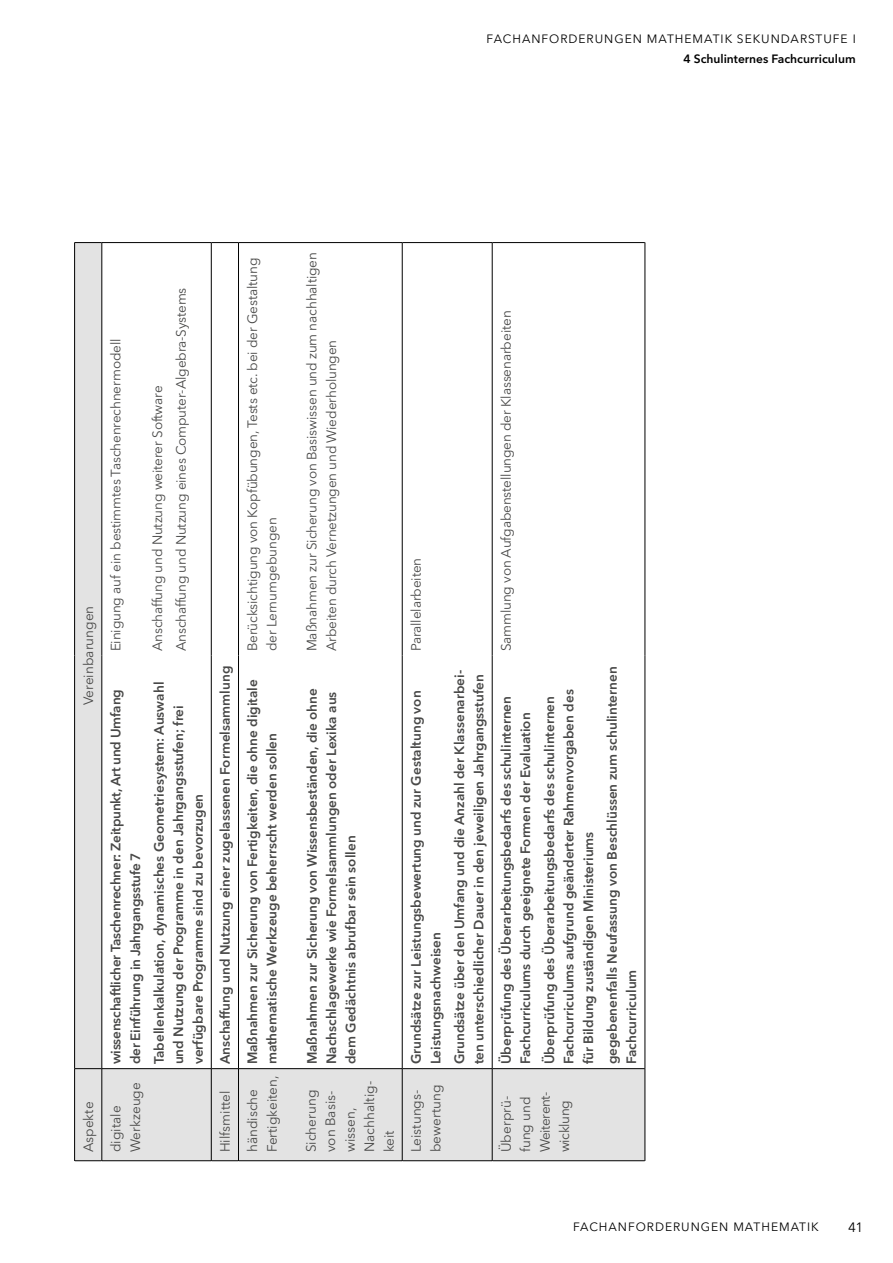
<style>
.page{position:relative;width:893px;height:1263px;background:#fff}
.page>*{position:absolute;margin:0;border:0;box-sizing:border-box;transform-origin:0 0}
.t1{font:600 13.5px/19.5px "Avenir Next LT Pro";color:#494948}
.t2{font:13.5px/19.5px "Avenir Next LT Pro";letter-spacing:-.01em;color:#494948}
.t3{font:13.5px/19.5px "Avenir Next LT Pro";letter-spacing:-.03em;color:#494948}
.t4{font:13.5px "Avenir Next LT Pro";color:#000}
.t5{font:12px "Avenir Next LT Pro";letter-spacing:.08em;color:#000}
.t6{font:600 12px "Avenir Next LT Pro";color:#000}
</style>
<div class="page">
<svg style="left:75px;top:243px;width:570px;height:917px;background:#dfdfdf"></svg>
<svg style="left:103px;top:243px;width:542px;height:825px"></svg>
<hr style="left:74px;top:1069px;width:1px;height:92px;background:#000">
<svg style="left:75px;top:1160px;width:27px;height:1px"></svg>
<hr style="left:74px;top:656px;width:1px;height:413px;background:#000">
<svg style="left:75px;top:1068px;width:27px;height:1px"></svg>
<hr style="left:74px;top:242px;width:1px;height:414px;background:#000">
<svg style="left:75px;top:242px;width:27px;height:1px"></svg>
<hr style="left:102px;top:1069px;width:1px;height:92px;background:#000">
<hr style="left:102px;top:1160px;width:109px;height:1px;background:#000">
<hr style="left:102px;top:656px;width:1px;height:413px;background:#000">
<hr style="left:102px;top:1068px;width:109px;height:1px;background:#000">
<hr style="left:102px;top:242px;width:1px;height:414px;background:#000">
<hr style="left:102px;top:242px;width:109px;height:1px;background:#000">
<hr style="left:211px;top:1069px;width:1px;height:92px;background:#000">
<svg style="left:211px;top:1160px;width:27px;height:1px"></svg>
<hr style="left:211px;top:656px;width:1px;height:413px;background:#000">
<svg style="left:211px;top:1068px;width:27px;height:1px"></svg>
<hr style="left:211px;top:242px;width:1px;height:414px;background:#000">
<svg style="left:211px;top:242px;width:27px;height:1px"></svg>
<hr style="left:238px;top:1069px;width:1px;height:92px;background:#000">
<hr style="left:239px;top:1160px;width:163px;height:1px;background:#000">
<hr style="left:238px;top:656px;width:1px;height:413px;background:#000">
<hr style="left:239px;top:1068px;width:163px;height:1px;background:#000">
<hr style="left:238px;top:242px;width:1px;height:414px;background:#000">
<hr style="left:239px;top:242px;width:163px;height:1px;background:#000">
<hr style="left:402px;top:1069px;width:1px;height:92px;background:#000">
<hr style="left:402px;top:1160px;width:90px;height:1px;background:#000">
<hr style="left:402px;top:656px;width:1px;height:413px;background:#000">
<hr style="left:402px;top:1068px;width:90px;height:1px;background:#000">
<hr style="left:402px;top:242px;width:1px;height:414px;background:#000">
<hr style="left:402px;top:242px;width:90px;height:1px;background:#000">
<hr style="left:492px;top:1069px;width:1px;height:92px;background:#000">
<hr style="left:492px;top:1160px;width:153px;height:1px;background:#000">
<hr style="left:492px;top:656px;width:1px;height:413px;background:#000">
<hr style="left:492px;top:1068px;width:153px;height:1px;background:#000">
<hr style="left:492px;top:242px;width:1px;height:414px;background:#000">
<hr style="left:492px;top:242px;width:153px;height:1px;background:#000">
<hr style="left:645px;top:1069px;width:1px;height:92px;background:#000">
<hr style="left:645px;top:656px;width:1px;height:413px;background:#000">
<hr style="left:645px;top:242px;width:1px;height:414px;background:#000">
<p class="t5" style="left:487px;top:32px;width:18px">FACHA</p>
<p class="t5" style="left:531px;top:32px;width:20px">NFORDERU</p>
<p class="t5" style="left:604px;top:32px;width:81px">NGE N MATHEMA</p>
<p class="t5" style="left:713px;top:32px;width:41px">TIK SEKU</p>
<p class="t5" style="left:771px;top:32px;width:20px">NDARS</p>
<p class="t5" style="left:816px;top:32px;width:17px">TUFE</p>
<p class="t5" style="left:853px;top:32px;width:5px">I</p>
<p class="t6" style="left:683px;top:51px;width:174px">4 Schulinternes Fachcurriculum</p>
<p class="t2" style="left:79px;top:705px;width:101px;rotate:-90deg">VEREINBARUNGEN</p>
<p class="t2" style="left:79px;top:1152px;width:52px;rotate:-90deg">ASPEKTE</p>
<p class="t2" style="left:106px;top:651px;width:314px;rotate:-90deg">EINIGUNG AUF EIN BESTIMMTES TASCHENRECHNERMODELL</p>
<p class="t2" style="left:145px;top:651px;width:365px;line-height:23.7px;rotate:-90deg">ANSCHAFFUNG UND N UTZUNG WEITERER SOFTWARE<br>ANSCHAFFUNG UND N UTZUNG EINES COMPUTER-ALGEBRA-SYSTEMS</p>
<p class="t1" style="left:106px;top:1064px;width:377px;rotate:-90deg">wissenschaftlicher Taschenrechner: Zeitpunkt, Art und Umfang der Einführung in Jahrgangsstufe 7</p>
<p class="t1" style="left:149px;top:1064px;width:384px;rotate:-90deg">Tabellenkalkulation, dynamisches Geometriesystem: Auswahl und Nutzung der Programme in den Jahrgangsstufen; frei verfügbare Programme sind zu bevorzugen</p>
<p class="t2" style="left:106px;top:1152px;width:71px;rotate:-90deg">DIGITALE<br>WERKZEUGE</p>
<p class="t1" style="left:215px;top:1064px;width:400px;rotate:-90deg">Anschaffung und Nutzung einer zugelassenen Formelsammlung</p>
<p class="t2" style="left:216px;top:1152px;width:63px;rotate:-90deg">HILFSMITTEL</p>
<p class="t2" style="left:243px;top:651px;width:395px;rotate:-90deg">BERÜCKSICHTIGUNG VON KOPFÜBUNGEN, TESTS ETC. BEI DER GESTALTUNG<br>DER LERNUMGEBUNGEN</p>
<p class="t2" style="left:302px;top:651px;width:401px;rotate:-90deg">MAßNAHMEN ZUR SICHERUNG VON BASISWISSEN UND ZUM NACHHALTIGEN<br>ARBEITEN DURCH VERNETZUNGEN UND WIEDERHOLUNGEN</p>
<p class="t1" style="left:243px;top:1064px;width:387px;rotate:-90deg">Maßnahmen zur Sicherung von Fertigkeiten, die ohne digitale mathematische Werkzeuge beherrscht werden sollen</p>
<p class="t1" style="left:302px;top:1064px;width:378px;rotate:-90deg">Maßnahmen zur Sicherung von Wissensbeständen, die ohne<br>Nachschlagewerke wie Formelsammlungen oder Lexika aus dem Gedächtnis abrufbar sein sollen</p>
<p class="t2" style="left:243px;top:1152px;width:78px;rotate:-90deg">HÄNDISCHE<br>FERTIGKEITEN,</p>
<p class="t2" style="left:301px;top:1152px;width:73px;rotate:-90deg">SICHERUNG<br>VON BASIS-<br>WISSEN,<br>NACHHALTIG-<br>KEIT</p>
<p class="t2" style="left:406px;top:651px;width:95px;rotate:-90deg">PARALLELARBEITEN</p>
<p class="t1" style="left:406px;top:1064px;width:375px;rotate:-90deg">Grundsätze zur Leistungsbewertung und zur Gestaltung von<br>Leistungsnachweisen</p>
<p class="t2" style="left:406px;top:1152px;width:69px;rotate:-90deg">LEISTUNGS-<br>BEWERTUNG</p>
<p class="t1" style="left:450px;top:1064px;width:396px;rotate:-90deg">Grundsätze über den Umfang und die Anzahl der Klassenarbei&shy;ten unterschiedlicher Dauer in den jeweiligen Jahrgangsstufen</p>
<p class="t2" style="left:496px;top:651px;width:342px;rotate:-90deg">SAMMLUNG VON AUFGABENSTELLUNGEN DER KLASSENARBEITEN</p>
<p class="t1" style="left:496px;top:1064px;width:370px;rotate:-90deg">Überprüfung des Überarbeitungsbedarfs des schulinternen<br>Fachcurriculums durch geeignete Formen der Evaluation</p>
<p class="t1" style="left:539px;top:1064px;width:376px;rotate:-90deg">Überprüfung des Überarbeitungsbedarfs des schulinternen<br>Fachcurriculums aufgrund geänderter Rahmenvorgaben des für Bildung zuständigen Ministeriums</p>
<p class="t1" style="left:602px;top:1064px;width:399px;rotate:-90deg">gegebenenfalls Neufassung von Beschlüssen zum schulinternen<br>Fachcurriculum</p>
<p class="t3" style="left:496px;top:1152px;width:62px;rotate:-90deg">ÜBERPRÜ-<br>FUNG UND<br>WEITERENT-<br>WICKLUNG</p>
<p class="t5" style="left:573px;top:1219px;width:247px">FACHANFORDERUNGEN MATHEMATIK</p>
<p class="t4" style="left:848px;top:1219px;width:17px">41</p>
</div>
